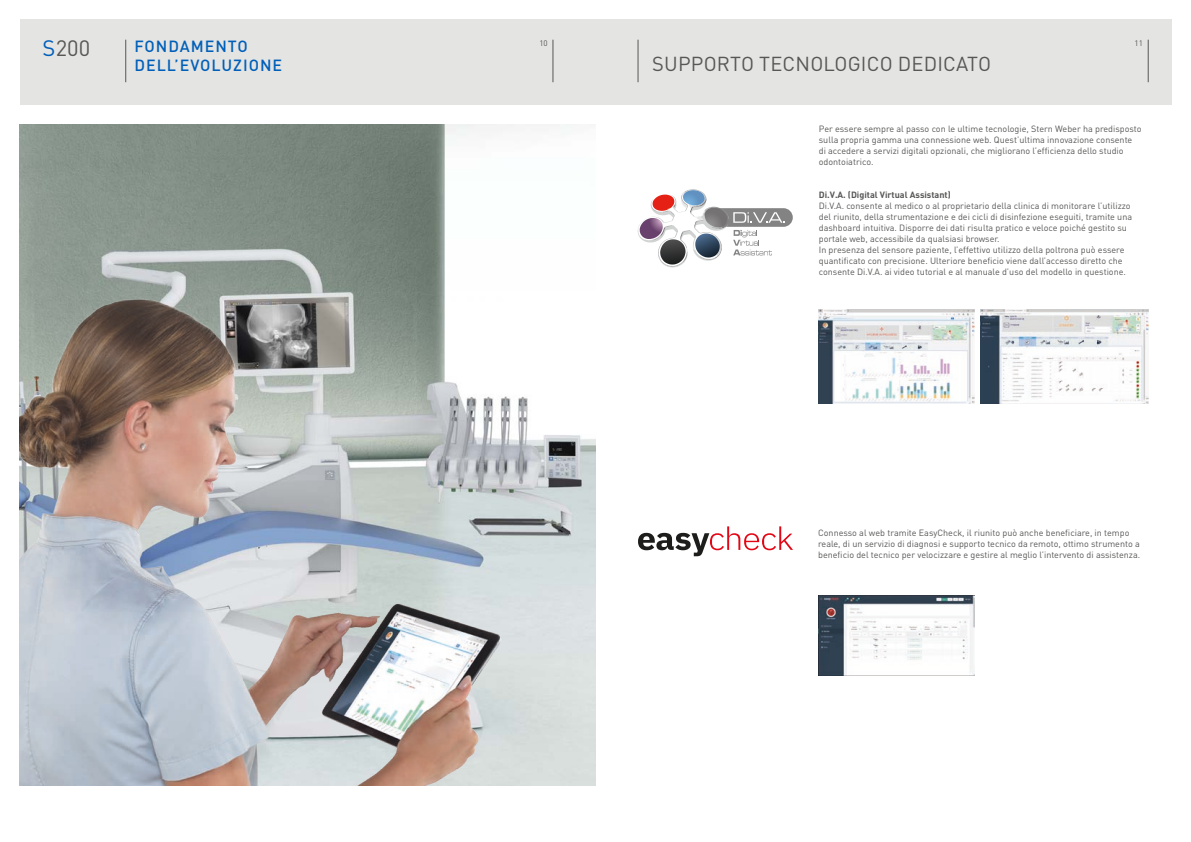
<style>
.page{position:relative;width:1191px;height:842px;background:#fff}
.page>*{position:absolute;margin:0;border:0;box-sizing:border-box;transform-origin:0 0}
.t1{font:22px "DIN Pro";color:#575756}
.t2{font:20px "DIN Pro";letter-spacing:.01em;color:#575756}
.t3{font:500 16px/19.2px "DIN Pro";letter-spacing:.06em;color:#005fb9}
.t4{font:9px/11px "DIN Pro";color:#575756}
.t5{font:700 9px "DIN Pro";color:#575756}
.t6{font:8px "DIN Pro";color:#575756}
.s1{color:#005fb9}
</style>
<div class="page">
<div style="left:20px;top:20px;width:1151px;height:85px;background:#e4e4e3"></div>
<hr style="left:125px;top:40px;width:1px;height:42px;background:#575756">
<hr style="left:553px;top:40px;width:1px;height:42px;background:#575756">
<hr style="left:1148px;top:40px;width:1px;height:42px;background:#575756">
<hr style="left:638px;top:40px;width:1px;height:42px;background:#575756">
<img style="left:20px;top:125px;width:575px;height:660px">
<img style="left:20px;top:267px;width:488px;height:518px">
<div style="left:710px;top:208px;width:83px;height:19px;background:#848384;border-radius:9px"></div>
<svg style="left:637px;top:189px;width:148px;height:79px"></svg>
<img style="left:819px;top:309px;width:155px;height:95px">
<img style="left:819px;top:595px;width:155px;height:80px">
<img style="left:980px;top:309px;width:168px;height:95px">
<svg style="left:638px;top:526px;width:155px;height:30px"></svg>
<h1 class="t1" style="left:43px;top:33px;width:49px"><span class="s1">S</span>200</h1>
<p class="t6" style="left:539px;top:37px;width:10px">10</p>
<p class="t6" style="left:1134px;top:37px;width:10px">11</p>
<h3 class="t3" style="left:135px;top:36px;width:149px">FONDAMENTO<br>DELL’EVOLUZIONE</h3>
<h2 class="t2" style="left:652px;top:50px;width:340px">SUPPORTO TECNOLOGICO DEDICATO</h2>
<p class="t4" style="left:819px;top:122px;width:324px">Per essere sempre al passo con le ultime tecnologie, Stern Weber ha predisposto sulla propria gamma una connessione web. Quest’ultima innovazione consente di accedere a servizi digitali opzionali, che migliorano l’efficienza dello studio odontoiatrico.</p>
<p class="t5" style="left:819px;top:188px;width:133px">Di.V.A. (Digital Virtual Assistant)</p>
<p class="t4" style="left:819px;top:199px;width:315px">Di.V.A. consente al medico o al proprietario della clinica di monitorare l’utilizzo del riunito, della strumentazione e dei cicli di disinfezione eseguiti, tramite una dashboard intuitiva. Disporre dei dati risulta pratico e veloce poiché gestito su portale web, accessibile da qualsiasi browser.<br>In presenza del sensore paziente, l’effettivo utilizzo della poltrona può essere quantificato con precisione. Ulteriore beneficio viene dall’accesso diretto che consente Di.V.A. ai video tutorial e al manuale d’uso del modello in questione.</p>
<p class="t4" style="left:818px;top:527px;width:324px">Connesso al web tramite EasyCheck, il riunito può anche beneficiare, in tempo reale, di un servizio di diagnosi e supporto tecnico da remoto, ottimo strumento a beneficio del tecnico per velocizzare e gestire al meglio l’intervento di assistenza.</p>
</div>
